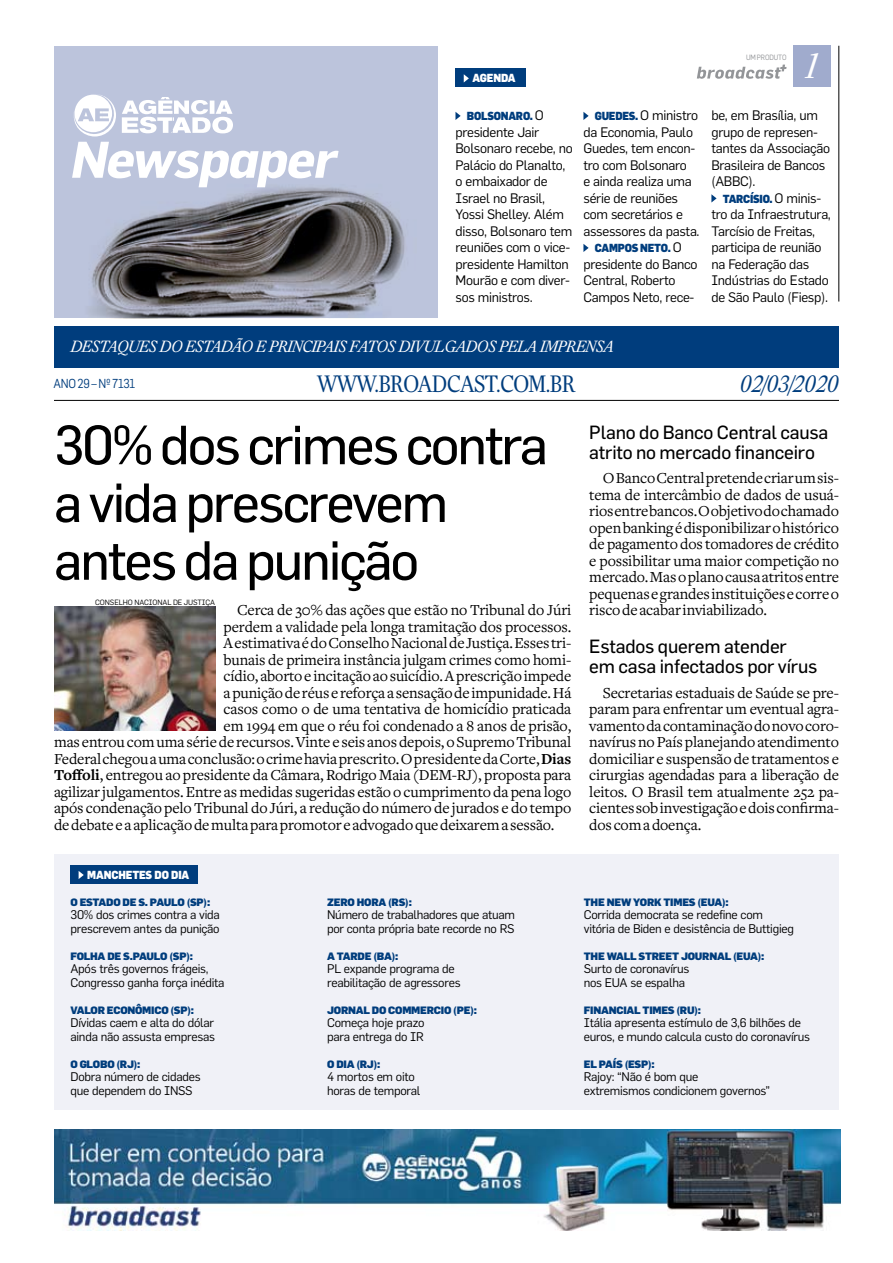
<style>
.page{position:relative;width:893px;height:1263px;background:#fff}
.page>*{position:absolute;margin:0;border:0;box-sizing:border-box;transform-origin:0 0}
.t1{font:54px/57.8px "Flama Basic";letter-spacing:-.04em;color:#000}
.t2{font:23.1px "Estado Headline";letter-spacing:-.03em;color:#003d7d;scale:.9 1}
.t3{font:italic 23.1px "Estado Headline";letter-spacing:-.025em;color:#003d7d;scale:.9 1}
.t4{font:18.75px/20.2px "Flama Basic";letter-spacing:-.01em;color:#000}
.t5{font:15.9px/16.5px "Freight Text";letter-spacing:-.01em;color:#000;text-align:justify}
.t6{font:italic 15.9px "Estado Headline";letter-spacing:-.05em;color:#fff}
.t7{font:13.5px/16.5px "Flama";letter-spacing:-.02em;color:#000}
.t8{font:12.75px "Flama";letter-spacing:-.02em;color:#003d7d;scale:.9 1}
.t9{font:12.3px/13.5px "Flama";letter-spacing:-.02em;color:#000}
.t10{font:900 11.55px "Flama";letter-spacing:-.02em;color:#003d7d;scale:.9 1}
.t11{font:900 11.55px "Flama";letter-spacing:-.01em;color:#fff;scale:.9 1}
.t12{font:900 10.5px "Flama";letter-spacing:-.02em;color:#003d7d}
.t13{font:7.5px "Flama";color:#000}
.t14{font:7.5px "Flama";letter-spacing:-.015em;color:#939598;scale:.9 1}
.s1{font-weight:400;font-size:13.5px;color:#000}
.s2{font-weight:900;font-size:11.55px;color:#003d7d}
.s3{font-weight:700}
</style>
<div class="page">
<div style="left:54px;top:46px;width:383px;height:272px;background:#bcc4dc"></div>
<img style="left:89px;top:187px;width:316px;height:131px">
<hr style="left:54px;top:400px;width:785px;height:1px;background:#000">
<div style="left:54px;top:326px;width:785px;height:42px;background:#003d7d"></div>
<hr style="left:839px;top:46px;width:1px;height:256px;background:#000">
<svg style="left:72px;top:142px;width:267px;height:45px"></svg>
<svg style="left:74px;top:94px;width:159px;height:42px"></svg>
<div style="left:793px;top:46px;width:38px;height:41px;background:#a0abcd"></div>
<svg style="left:697px;top:65px;width:90px;height:14px"></svg>
<div style="left:455px;top:69px;width:71px;height:18px;background:#003d7d"></div>
<svg style="left:464px;top:74px;width:5px;height:8px"></svg>
<img style="left:54px;top:1129px;width:787px;height:101px">
<svg style="left:455px;top:112px;width:6px;height:8px"></svg>
<svg style="left:583px;top:112px;width:6px;height:8px"></svg>
<svg style="left:583px;top:244px;width:6px;height:8px"></svg>
<svg style="left:711px;top:194px;width:6px;height:8px"></svg>
<div style="left:54px;top:854px;width:785px;height:256px;background:#f0f1f7"></div>
<div style="left:70px;top:866px;width:128px;height:18px;background:#003d7d"></div>
<svg style="left:79px;top:871px;width:5px;height:8px"></svg>
<img style="left:54px;top:607px;width:161px;height:123px">
<p class="t11" style="left:472px;top:70px;width:50px">AGENDA</p>
<p class="t10" style="left:467px;top:107px;width:87px">BOLSONARO. <span class="s1">O</span></p>
<p class="t7" style="left:455px;top:123px;width:119px">presidente Jair<br>Bolsonaro recebe, no<br>Palácio do Planalto, o embaixador de<br>Israel no Brasil,<br>Yossi Shelley. Além disso, Bolsonaro tem reuniões com o vice&shy;presidente Hamilton<br>Mourão e com diver&shy;sos ministros.</p>
<p class="t7" style="left:583px;top:107px;width:118px;text-indent:11px"><span class="s2">GUEDES.</span> O ministro da Economia, Paulo<br>Guedes, tem encon&shy;tro com Bolsonaro<br>e ainda realiza uma série de reuniões com secretários e assessores da pasta.</p>
<p class="t10" style="left:595px;top:239px;width:98px">CAMPOS NETO. <span class="s1">O</span></p>
<p class="t7" style="left:583px;top:255px;width:115px">presidente do Banco<br>Central, Roberto<br>Campos Neto, rece-</p>
<p class="t14" style="left:746px;top:53px;width:46px">UM PRODUTO</p>
<p class="t7" style="left:711px;top:107px;width:120px">be, em Brasília, um grupo de represen&shy;tantes da Associação<br>Brasileira de Bancos (ABBC).</p>
<p class="t10" style="left:723px;top:190px;width:111px">TARCÍSIO. <span class="s1">O minis-</span></p>
<p class="t7" style="left:711px;top:206px;width:121px">tro da Infraestrutura,<br>Tarcísio de Freitas, participa de reunião na Federação das<br>Indústrias do Estado de São Paulo (Fiesp).</p>
<p class="t6" style="left:70px;top:339px;width:545px">DESTAQUES DO ESTADÃO E PRINCIPAIS FATOS DIVULGADOS PELA IMPRENSA</p>
<p class="t8" style="left:54px;top:376px;width:92px">ANO 29 – n º 7131</p>
<p class="t2" style="left:317px;top:367px;width:274px">WWW.BROADCAST.COM.BR</p>
<p class="t3" style="left:739px;top:374px;width:112px">02/03/2020</p>
<p class="t1" style="left:54px;top:413px;width:495px">30% dos crimes contra a vida prescrevem antes da punição</p>
<p class="t5" style="left:237px;top:602px;width:336px">Cerca de 30% das ações que estão no Tribunal do Júri</p>
<p class="t5" style="left:224px;top:618px;width:349px">perdem a validade pela longa tramitação dos processos.</p>
<p class="t5" style="left:224px;top:635px;width:349px">A estimativa é do Conselho Nacional de Justiça. Esses tri-</p>
<p class="t5" style="left:224px;top:651px;width:349px">bunais de primeira instância julgam crimes como homi-</p>
<p class="t5" style="left:224px;top:668px;width:349px">cídio, aborto e incitação ao suicídio. A prescrição impede</p>
<p class="t5" style="left:224px;top:684px;width:349px">a punição de réus e reforça a sensação de impunidade. Há</p>
<p class="t5" style="left:224px;top:701px;width:349px">casos como o de uma tentativa de homicídio praticada</p>
<p class="t5" style="left:224px;top:717px;width:349px">em 1994 em que o réu foi condenado a 8 anos de prisão,</p>
<p class="t5" style="left:54px;top:734px;width:519px">mas entrou com uma série de recursos. Vinte e seis anos depois, o Supremo Tribunal</p>
<p class="t5" style="left:54px;top:750px;width:519px">Federal chegou a uma conclusão: o crime havia prescrito. O presidente da Corte, <span class="s3">Dias</span></p>
<p class="t5" style="left:54px;top:767px;width:519px"><span class="s3">Toffoli</span>, entregou ao presidente da Câmara, Rodrigo Maia (DEM-RJ), proposta para</p>
<p class="t5" style="left:54px;top:783px;width:519px">agilizar julgamentos. Entre as medidas sugeridas estão o cumprimento da pena logo</p>
<p class="t5" style="left:54px;top:800px;width:519px">após condenação pelo Tribunal do Júri, a redução do número de jurados e do tempo</p>
<p class="t5" style="left:54px;top:816px;width:502px">de debate e a aplicação de multa para promotor e advogado que deixarem a sessão.</p>
<p class="t13" style="left:95px;top:597px;width:6px">conselho</p>
<p class="t13" style="left:134px;top:597px;width:6px">nacional</p>
<p class="t13" style="left:173px;top:597px;width:16px">de justi</p>
<p class="t13" style="left:205px;top:597px;width:10px">ça</p>
<p class="t4" style="left:589px;top:421px;width:241px">Plano do Banco Central causa atrito no mercado financeiro</p>
<p class="t5" style="left:589px;top:470px;width:251px;text-indent:14px">O Banco Central pretende criar um sis&shy;tema de intercâmbio de dados de usuá&shy;rios entre bancos. O objetivo do chamado open banking é disponibilizar o histórico de pagamento dos tomadores de crédito e possibilitar uma maior competição no mercado. Mas o plano causa atritos entre pequenas e grandes instituições e corre o risco de acabar inviabilizado.</p>
<p class="t4" style="left:589px;top:635px;width:230px">Estados querem atender<br>em casa infectados por vírus</p>
<p class="t5" style="left:589px;top:684px;width:251px;text-indent:14px">Secretarias estaduais de Saúde se pre&shy;param para enfrentar um eventual agra&shy;vamento da contaminação do novo coro&shy;navírus no País planejando atendimento domiciliar e suspensão de tratamentos e cirurgias agendadas para a liberação de leitos. O Brasil tem atualmente 252 pa&shy;cientes sob investigação e dois confirma&shy;dos com a doença.</p>
<p class="t11" style="left:87px;top:866px;width:115px">MANCHETES DO DIA</p>
<p class="t12" style="left:70px;top:894px;width:102px">O ESTADO DE S. PAULO</p>
<p class="t12" style="left:187px;top:894px;width:25px">(SP):</p>
<p class="t9" style="left:70px;top:908px;width:151px">30% dos crimes contra a vida prescrevem antes da punição</p>
<p class="t12" style="left:70px;top:948px;width:124px">FOLHA DE S.PAULO (SP):</p>
<p class="t9" style="left:70px;top:962px;width:155px">Após três governos frágeis,<br>Congresso ganha força inédita</p>
<p class="t12" style="left:70px;top:1002px;width:125px">VALOR ECONÔMICO (SP):</p>
<p class="t9" style="left:70px;top:1016px;width:146px">Dívidas caem e alta do dólar ainda não assusta empresas</p>
<p class="t12" style="left:70px;top:1056px;width:71px">O GLOBO (RJ):</p>
<p class="t9" style="left:70px;top:1070px;width:132px">Dobra número de cidades que dependem do INSS</p>
<p class="t12" style="left:327px;top:894px;width:86px">ZERO HORA (RS):</p>
<p class="t9" style="left:327px;top:908px;width:190px">Número de trabalhadores que atuam por conta própria bate recorde no RS</p>
<p class="t12" style="left:327px;top:948px;width:73px">A TARDE (BA):</p>
<p class="t9" style="left:327px;top:962px;width:135px">PL expande programa de reabilitação de agressores</p>
<p class="t12" style="left:327px;top:1002px;width:151px">JORNAL DO COMMERCIO (PE):</p>
<p class="t9" style="left:327px;top:1016px;width:99px">Começa hoje prazo para entrega do IR</p>
<p class="t12" style="left:327px;top:1056px;width:55px">O DIA (RJ):</p>
<p class="t9" style="left:327px;top:1070px;width:95px">4 mortos em oito horas de temporal</p>
<p class="t12" style="left:584px;top:894px;width:8px">THE</p>
<p class="t12" style="left:607px;top:894px;width:124px">NEW YORK TIMES (EUA):</p>
<p class="t9" style="left:584px;top:908px;width:212px">Corrida democrata se redefine com vitória de Biden e desistência de Buttigieg</p>
<p class="t12" style="left:584px;top:948px;width:8px">THE</p>
<p class="t12" style="left:607px;top:948px;width:159px">WALL STREET JOURNAL (EUA):</p>
<p class="t9" style="left:584px;top:962px;width:107px">Surto de coronavírus nos EUA se espalha</p>
<p class="t12" style="left:584px;top:1002px;width:18px">FINANC</p>
<p class="t12" style="left:623px;top:1002px;width:79px">IAL TIMES (RU):</p>
<p class="t9" style="left:584px;top:1016px;width:228px">Itália apresenta estímulo de 3,6 bilhões de euros, e mundo calcula custo do coronavírus</p>
<p class="t12" style="left:584px;top:1056px;width:72px">EL PAÍS (ESP):</p>
<p class="t9" style="left:584px;top:1070px;width:188px">Rajoy: “Não é bom que<br>extremismos condicionem governos”</p>
</div>
